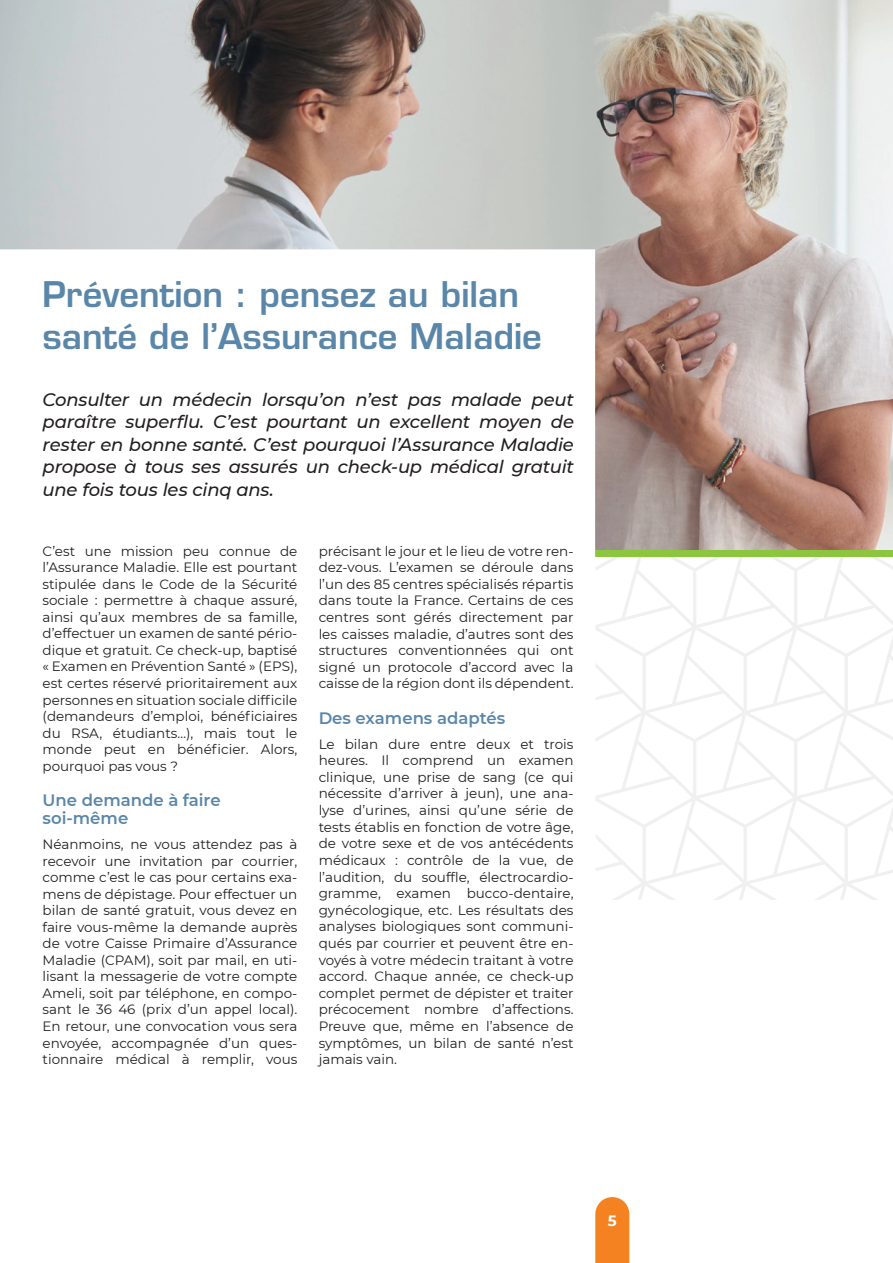
<style>
.page{position:relative;width:893px;height:1263px;background:#fff}
.page>*{position:absolute;margin:0;border:0;box-sizing:border-box;transform-origin:0 0}
.t1{font:600 34.5px/42px "Eurostile LT Std";color:#5a87a9}
.t2{font:italic 500 18px/22.5px "Montserrat";letter-spacing:-.015em;color:#231f20;text-align:justify}
.t3{font:600 16.5px/18px "Montserrat";color:#5a87a9}
.t4{font:700 15px "Montserrat";color:#fff}
.t5{font:13.5px/16.6px "Montserrat";color:#231f20;text-align:justify}
</style>
<div class="page">
<svg style="left:595px;top:1197px;width:34px;height:66px;background:#f58a2e"></svg>
<svg style="left:596px;top:557px;width:297px;height:343px"></svg>
<div style="left:595px;top:550px;width:298px;height:7px;background:#8bc63e"></div>
<img style="left:0;top:0;width:893px;height:550px">
<svg style="left:0;top:249px;width:595px;height:301px"></svg>
<h1 class="t1" style="left:43px;top:273px;width:501px">Prévention : pensez au bilan santé de l’Assurance Maladie</h1>
<p class="t2" style="left:43px;top:387px;width:533px">Consulter un médecin lorsqu’on n’est pas malade peut paraître superflu. C’est pourtant un excellent moyen de rester en bonne santé. C’est pourquoi l’Assurance Maladie propose à tous ses assurés un check-up médical gratuit une fois tous les cinq ans.</p>
<p class="t5" style="left:43px;top:542px;width:256px">C’est une mission peu connue de l’Assurance Maladie. Elle est pourtant stipulée dans le Code de la Sécurité sociale : permettre à chaque assuré, ainsi qu’aux membres de sa famille, d’effectuer un examen de santé pério&shy;dique et gratuit. Ce check-up, baptisé « Examen en Prévention Santé » (EPS), est certes réservé prioritairement aux personnes en situation sociale difficile (demandeurs d’emploi, bénéficiaires du RSA, étudiants…), mais tout le monde peut en bénéficier. Alors, pourquoi pas vous ?</p>
<p class="t3" style="left:43px;top:790px;width:180px">Une demande à faire soi-même</p>
<p class="t5" style="left:43px;top:835px;width:256px">Néanmoins, ne vous attendez pas à recevoir une invitation par courrier, comme c’est le cas pour certains exa&shy;mens de dépistage. Pour effectuer un bilan de santé gratuit, vous devez en faire vous-même la demande auprès de votre Caisse Primaire d’Assurance Maladie (CPAM), soit par mail, en uti&shy;lisant la messagerie de votre compte Ameli, soit par téléphone, en compo&shy;sant le 36 46 (prix d’un appel local).<br>En retour, une convocation vous sera envoyée, accompagnée d’un ques&shy;tionnaire médical à remplir, vous</p>
<p class="t5" style="left:319px;top:542px;width:256px">précisant le jour et le lieu de votre ren&shy;dez-vous. L’examen se déroule dans l’un des 85 centres spécialisés répartis dans toute la France. Certains de ces centres sont gérés directement par les caisses maladie, d’autres sont des structures conventionnées qui ont signé un protocole d’accord avec la caisse de la région dont ils dépendent.</p>
<p class="t3" style="left:319px;top:708px;width:188px">Des examens adaptés</p>
<p class="t5" style="left:319px;top:735px;width:256px">Le bilan dure entre deux et trois heures. Il comprend un examen clinique, une prise de sang (ce qui nécessite d’arriver à jeun), une ana&shy;lyse d’urines, ainsi qu’une série de tests établis en fonction de votre âge, de votre sexe et de vos antécédents médicaux : contrôle de la vue, de l’audition, du souffle, électrocardio&shy;gramme, examen bucco-dentaire, gynécologique, etc. Les résultats des analyses biologiques sont communi&shy;qués par courrier et peuvent être en&shy;voyés à votre médecin traitant à votre accord. Chaque année, ce check-up complet permet de dépister et traiter précocement nombre d’affections.<br>Preuve que, même en l’absence de symptômes, un bilan de santé n’est jamais vain.</p>
<p class="t4" style="left:608px;top:1210px;width:10px">5</p>
</div>
